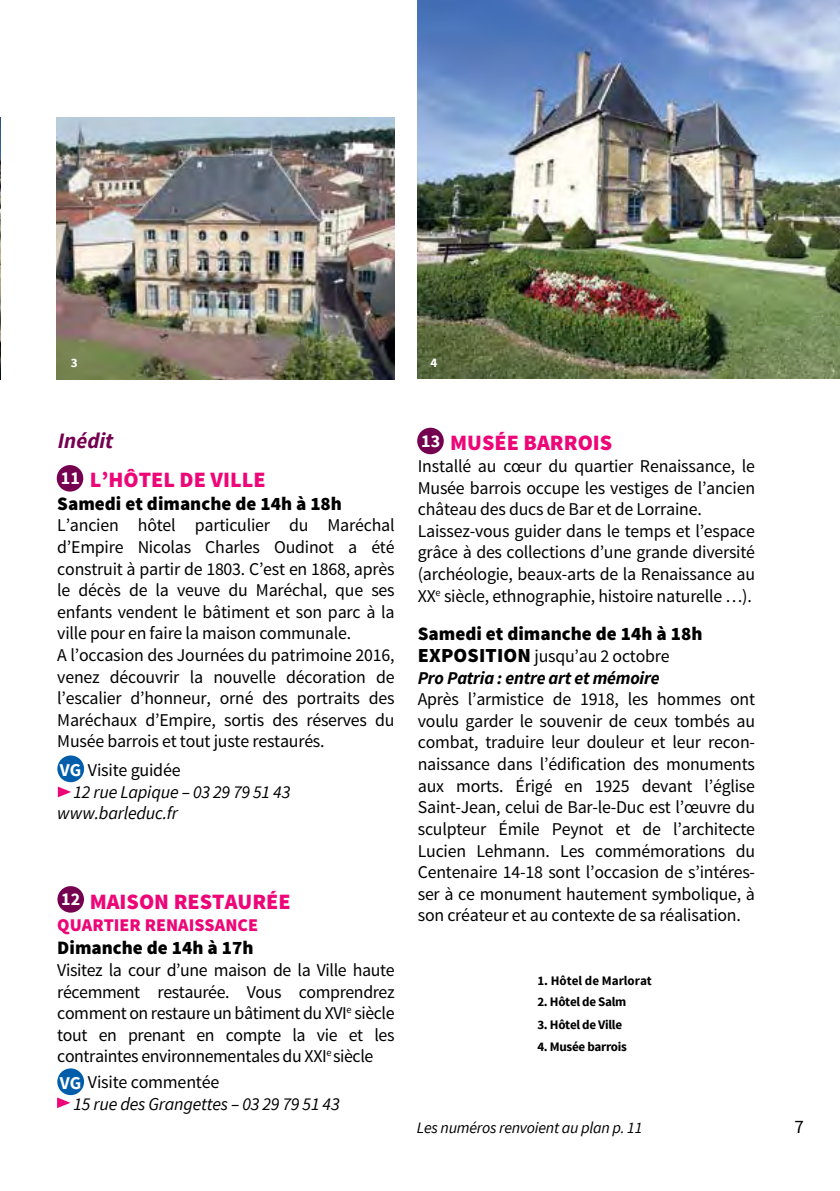
<style>
.page{position:relative;width:840px;height:1191px;background:#fff}
.page>*{position:absolute;margin:0;border:0;box-sizing:border-box;transform-origin:0 0}
.t1{font:900 22px "Source Sans Pro";color:#ed0677}
.t2{font:italic 700 22px "Source Sans Pro";color:#74004f}
.t3{font:900 19px "Source Sans Pro";color:#000}
.t4{font:19px "Source Sans Pro";color:#000}
.t5{font:18px/21.6px "Source Sans Pro";letter-spacing:-.015em;color:#000;text-align:justify}
.t6{font:italic 18px/21.6px "Source Sans Pro";letter-spacing:-.015em;color:#000}
.t7{font:italic 700 18px/21.6px "Source Sans Pro";letter-spacing:-.015em;color:#000}
.t8{font:900 18px "Source Sans Pro";color:#ed0677}
.t9{font:700 18px "Source Sans Pro";color:#fff}
.t10{font:italic 16px "Source Sans Pro";letter-spacing:-.015em;color:#000}
.t11{font:700 13px "Source Sans Pro";letter-spacing:-.025em;color:#000}
.t12{font:700 13px "Source Sans Pro";color:#000}
.t13{font:700 13px "Source Sans Pro";color:#fff}
.s1{font-weight:900;font-style:normal;font-size:20px}
.s2{font-weight:400;font-style:normal}
.s3{font-weight:700;color:#fff}
.s4{font-weight:700;font-style:normal;color:#fff}
.s5{font-style:normal}
</style>
<div class="page">
<div style="left:57px;top:886px;width:27px;height:26px;background:#74004f;border-radius:50%"></div>
<div style="left:57px;top:465px;width:26px;height:26px;background:#74004f;border-radius:50%"></div>
<div style="left:417px;top:427px;width:26px;height:27px;background:#74004f;border-radius:50%"></div>
<svg style="left:58px;top:786px;width:13px;height:11px"></svg>
<div style="left:57px;top:755px;width:27px;height:27px;background:#005daa;border-radius:50%"></div>
<img style="left:57px;top:117px;width:337px;height:263px">
<img style="left:417px;top:0;width:422px;height:379px">
<img style="left:0;top:118px;width:1px;height:262px">
<div style="left:57px;top:1068px;width:27px;height:27px;background:#005daa;border-radius:50%"></div>
<svg style="left:57px;top:1097px;width:13px;height:11px"></svg>
<p class="t13" style="left:71px;top:354px;width:8px">3</p>
<p class="t13" style="left:430px;top:354px;width:8px">4</p>
<p class="t2" style="left:58px;top:427px;width:57px">Inédit</p>
<p class="t9" style="left:421px;top:429px;width:21px">13</p>
<p class="t1" style="left:450px;top:428px;width:163px">MUSÉE BARROIS</p>
<p class="t1" style="left:90px;top:465px;width:177px">L’HÔTEL DE VILLE</p>
<p class="t5" style="left:417px;top:455px;width:338px;text-align:left">Installé au cœur du quartier Renaissance, le Musée barrois occupe les vestiges de l’ancien château des ducs de Bar et de Lorraine.<br>Laissez-vous guider dans le temps et l’espace grâce à des collections d’une grande diversité (archéologie, beaux-arts de la Renaissance au XX<sup>e</sup> siècle, ethnographie, histoire naturelle …).</p>
<p class="t3" style="left:417px;top:621px;width:286px">Samedi et dimanche de 14h à 18h</p>
<p class="t7" style="left:417px;top:645px;width:253px"><span class="s1">EXPOSITION</span> <span class="s2">jusqu’au 2 octobre<br></span>Pro Patria : entre art et mémoire</p>
<p class="t5" style="left:417px;top:689px;width:338px">Après l’armistice de 1918, les hommes ont voulu garder le souvenir de ceux tombés au combat, traduire leur douleur et leur recon&shy;naissance dans l’édification des monuments aux morts. Érigé en 1925 devant l’église Saint-Jean, celui de Bar-le-Duc est l’œuvre du sculpteur Émile Peynot et de l’architecte Lucien Lehmann. Les commémorations du Centenaire 14-18 sont l’occasion de s’intéres&shy;ser à ce monument hautement symbolique, à son créateur et au contexte de sa réalisation.</p>
<p class="t3" style="left:57px;top:491px;width:286px">Samedi et dimanche de 14h à 18h</p>
<p class="t5" style="left:57px;top:515px;width:338px;text-align:left">L’ancien hôtel particulier du Maréchal d’Empire Nicolas Charles Oudinot a été construit à partir de 1803. C’est en 1868, après le décès de la veuve du Maréchal, que ses enfants vendent le bâtiment et son parc à la ville pour en faire la maison communale.<br>A l’occasion des Journées du patrimoine 2016, venez découvrir la nouvelle décoration de l’escalier d’honneur, orné des portraits des Maréchaux d’Empire, sortis des réserves du Musée barrois et tout juste restaurés.</p>
<p class="t5" style="left:60px;top:760px;width:122px"><span class="s3">VG</span> Visite guidée</p>
<p class="t6" style="left:73px;top:781px;width:218px">12 rue Lapique – 03 29 79 51 43</p>
<p class="t6" style="left:57px;top:802px;width:122px">www.barleduc.fr</p>
<p class="t1" style="left:90px;top:887px;width:202px">MAISON RESTAURÉE</p>
<p class="t8" style="left:57px;top:913px;width:202px">QUARTIER RENAISSANCE</p>
<p class="t9" style="left:61px;top:888px;width:21px">12</p>
<p class="t3" style="left:57px;top:935px;width:197px">Dimanche de 14h à 17h</p>
<p class="t5" style="left:57px;top:959px;width:338px">Visitez la cour d’une maison de la Ville haute récemment restaurée. Vous comprendrez comment on restaure un bâtiment du XVI<sup>e</sup> siècle tout en prenant en compte la vie et les contraintes environnementales du XXI<sup>e</sup> siècle</p>
<p class="t6" style="left:73px;top:1071px;width:267px;text-indent:-13px"><span class="s4">VG</span> <span class="s5">Visite commentée<br></span>15 rue des Grangettes – 03 29 79 51 43</p>
<p class="t12" style="left:537px;top:972px;width:116px">1. Hôtel de Marlorat</p>
<p class="t11" style="left:537px;top:993px;width:90px">2. Hôtel de Salm</p>
<p class="t11" style="left:537px;top:1016px;width:86px">3. Hôtel de Ville</p>
<p class="t11" style="left:537px;top:1038px;width:91px">4. Musée barrois</p>
<p class="t10" style="left:416px;top:1117px;width:227px">Les numéros renvoient au plan p. 11</p>
<p class="t4" style="left:794px;top:1115px;width:11px">7</p>
</div>
